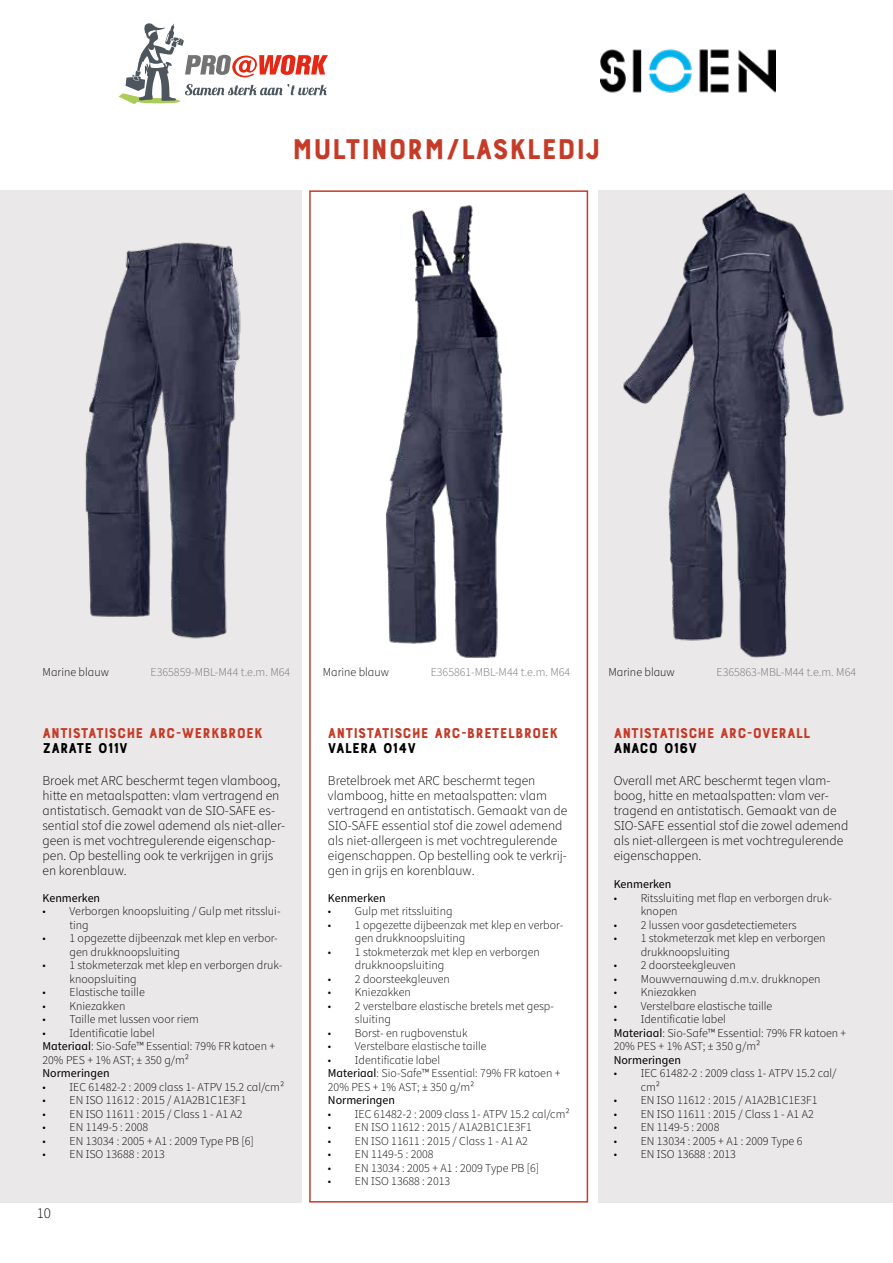
<style>
.page{position:relative;width:893px;height:1263px;background:#fff}
.page>*{position:absolute;margin:0;border:0;box-sizing:border-box;transform-origin:0 0}
.t1{font:30px "Bourton Base";color:#c53b27}
.t2{font:15px "Bourton Base";color:#c53b27}
.t3{font:15px "Bourton Base";color:#000}
.t4{font:300 15px "Source Sans Pro";color:#000}
.t5{font:300 13.5px/15px "Source Sans Pro";color:#000}
.t6{font:300 12px/13.5px "Source Sans Pro";color:#000}
.t7{font:300 12px "Source Sans Pro";color:#706f6f}
.t8{font:12px "Source Sans Pro";color:#000}
.s1{font-weight:400}
</style>
<div class="page">
<svg style="left:119px;top:23px;width:209px;height:81px"></svg>
<img style="left:601px;top:49px;width:175px;height:44px">
<div style="left:598px;top:190px;width:295px;height:1012px;background:#eae8e9"></div>
<div style="left:309px;top:190px;width:279px;height:1012px;border:2px solid #c53b27"></div>
<div style="left:0;top:190px;width:302px;height:1013px;background:#eae8e9"></div>
<img style="left:85px;top:242px;width:156px;height:397px">
<img style="left:623px;top:192px;width:221px;height:466px">
<img style="left:385px;top:205px;width:118px;height:454px">
<h1 class="t1" style="left:292px;top:130px;width:310px">MULTINORM/LASKLEDIJ</h1>
<p class="t6" style="left:43px;top:665px;width:68px">Marine blauw</p>
<p class="t7" style="left:151px;top:664px;width:141px">E365859-MBL-M44 t.e.m. M64</p>
<p class="t6" style="left:323px;top:665px;width:68px">Marine blauw</p>
<p class="t7" style="left:431px;top:664px;width:141px">E365861-MBL-M44 t.e.m. M64</p>
<p class="t6" style="left:608px;top:665px;width:68px">Marine blauw</p>
<p class="t7" style="left:716px;top:664px;width:141px">E365863-MBL-M44 t.e.m. M64</p>
<p class="t2" style="left:43px;top:724px;width:222px">ANTISTATISCHE ARC-WERKBROEK</p>
<p class="t3" style="left:43px;top:739px;width:87px">ZARATE 011V</p>
<p class="t5" style="left:43px;top:773px;width:244px">Broek met ARC beschermt tegen vlamboog, hitte en metaalspatten: vlam vertragend en antistatisch. Gemaakt van de SIO-SAFE es&shy;sential stof die zowel ademend als niet-aller&shy;geen is met vochtregulerende eigenschap&shy;pen. Op bestelling ook te verkrijgen in grijs en korenblauw.</p>
<p class="t8" style="left:43px;top:890px;width:59px">Kenmerken</p>
<p class="t6" style="left:70px;top:905px;width:213px;text-indent:-27px">• Verborgen knoopsluiting / Gulp met ritsslui&shy;ting</p>
<p class="t6" style="left:70px;top:932px;width:210px;text-indent:-27px">• 1 opgezette dijbeenzak met klep en verbor&shy;gen drukknoopsluiting</p>
<p class="t6" style="left:70px;top:959px;width:214px;text-indent:-27px">• 1 stokmeterzak met klep en verborgen druk&shy;knoopsluiting</p>
<p class="t6" style="left:43px;top:986px;width:104px">• Elastische taille</p>
<p class="t6" style="left:43px;top:999px;width:84px">• Kniezakken</p>
<p class="t6" style="left:43px;top:1013px;width:158px">• Taille met lussen voor riem</p>
<p class="t6" style="left:43px;top:1026px;width:234px">• Identificatie label<br><span class="s1">Materiaal</span>: Sio-Safe™ Essential: 79% FR katoen +<br>20% PES + 1% AST; ± 350 g/m²</p>
<p class="t8" style="left:43px;top:1065px;width:69px">Normeringen</p>
<p class="t6" style="left:43px;top:1080px;width:243px">• IEC 61482-2 : 2009 class 1- ATPV 15.2 cal/cm²</p>
<p class="t6" style="left:43px;top:1094px;width:205px">• EN ISO 11612 : 2015 / A1A2B1C1E3F1</p>
<p class="t6" style="left:43px;top:1107px;width:202px">• EN ISO 11611 : 2015 / Class 1 - A1 A2</p>
<p class="t6" style="left:43px;top:1121px;width:107px">• EN 1149-5 : 2008</p>
<p class="t6" style="left:43px;top:1134px;width:213px">• EN 13034 : 2005 + A1 : 2009 Type PB [6]</p>
<p class="t6" style="left:43px;top:1148px;width:124px">• EN ISO 13688 : 2013</p>
<p class="t4" style="left:37px;top:1203px;width:16px">10</p>
<p class="t2" style="left:328px;top:724px;width:232px">ANTISTATISCHE ARC-BRETELBROEK</p>
<p class="t3" style="left:328px;top:739px;width:90px">VALERA 014V</p>
<p class="t5" style="left:328px;top:773px;width:241px">Bretelbroek met ARC beschermt tegen vlamboog, hitte en metaalspatten: vlam vertragend en antistatisch. Gemaakt van de SIO-SAFE essential stof die zowel ademend als niet-allergeen is met vochtregulerende eigenschappen. Op bestelling ook te verkrij&shy;gen in grijs en korenblauw.</p>
<p class="t8" style="left:328px;top:890px;width:59px">Kenmerken</p>
<p class="t6" style="left:328px;top:905px;width:126px">• Gulp met ritssluiting</p>
<p class="t6" style="left:355px;top:918px;width:210px;text-indent:-27px">• 1 opgezette dijbeenzak met klep en verbor&shy;gen drukknoopsluiting</p>
<p class="t6" style="left:355px;top:945px;width:186px;text-indent:-27px">• 1 stokmeterzak met klep en verborgen drukknoopsluiting</p>
<p class="t6" style="left:328px;top:972px;width:124px">• 2 doorsteekgleuven</p>
<p class="t6" style="left:328px;top:986px;width:84px">• Kniezakken</p>
<p class="t6" style="left:355px;top:999px;width:201px;text-indent:-27px">• 2 verstelbare elastische bretels met gesp&shy;sluiting</p>
<p class="t6" style="left:328px;top:1026px;width:141px">• Borst- en rugbovenstuk</p>
<p class="t6" style="left:328px;top:1040px;width:160px">• Verstelbare elastische taille</p>
<p class="t6" style="left:328px;top:1053px;width:234px">• Identificatie label<br><span class="s1">Materiaal</span>: Sio-Safe™ Essential: 79% FR katoen +<br>20% PES + 1% AST; ± 350 g/m²</p>
<p class="t8" style="left:328px;top:1092px;width:69px">Normeringen</p>
<p class="t6" style="left:328px;top:1107px;width:243px">• IEC 61482-2 : 2009 class 1- ATPV 15.2 cal/cm²</p>
<p class="t6" style="left:328px;top:1121px;width:205px">• EN ISO 11612 : 2015 / A1A2B1C1E3F1</p>
<p class="t6" style="left:328px;top:1134px;width:202px">• EN ISO 11611 : 2015 / Class 1 - A1 A2</p>
<p class="t6" style="left:328px;top:1148px;width:107px">• EN 1149-5 : 2008</p>
<p class="t6" style="left:328px;top:1161px;width:213px">• EN 13034 : 2005 + A1 : 2009 Type PB [6]</p>
<p class="t6" style="left:328px;top:1175px;width:124px">• EN ISO 13688 : 2013</p>
<p class="t2" style="left:614px;top:724px;width:198px">ANTISTATISCHE ARC-OVERALL</p>
<p class="t3" style="left:614px;top:739px;width:85px">ANACO 016V</p>
<p class="t5" style="left:614px;top:773px;width:236px">Overall met ARC beschermt tegen vlam&shy;boog, hitte en metaalspatten: vlam ver&shy;tragend en antistatisch. Gemaakt van de SIO-SAFE essential stof die zowel ademend als niet-allergeen is met vochtregulerende eigenschappen.</p>
<p class="t8" style="left:614px;top:876px;width:59px">Kenmerken</p>
<p class="t6" style="left:641px;top:891px;width:193px;text-indent:-27px">• Ritssluiting met flap en verborgen druk&shy;knopen</p>
<p class="t6" style="left:614px;top:918px;width:184px">• 2 lussen voor gasdetectiemeters</p>
<p class="t6" style="left:641px;top:932px;width:186px;text-indent:-27px">• 1 stokmeterzak met klep en verborgen drukknoopsluiting</p>
<p class="t6" style="left:614px;top:959px;width:124px">• 2 doorsteekgleuven</p>
<p class="t6" style="left:614px;top:972px;width:208px">• Mouwvernauwing d.m.v. drukknopen</p>
<p class="t6" style="left:614px;top:986px;width:84px">• Kniezakken</p>
<p class="t6" style="left:614px;top:999px;width:160px">• Verstelbare elastische taille</p>
<p class="t6" style="left:614px;top:1013px;width:234px">• Identificatie label<br><span class="s1">Materiaal</span>: Sio-Safe™ Essential: 79% FR katoen +<br>20% PES + 1% AST; ± 350 g/m²</p>
<p class="t8" style="left:614px;top:1052px;width:69px">Normeringen</p>
<p class="t6" style="left:641px;top:1067px;width:197px;text-indent:-27px">• IEC 61482-2 : 2009 class 1- ATPV 15.2 cal/ cm²</p>
<p class="t6" style="left:614px;top:1094px;width:205px">• EN ISO 11612 : 2015 / A1A2B1C1E3F1</p>
<p class="t6" style="left:614px;top:1107px;width:202px">• EN ISO 11611 : 2015 / Class 1 - A1 A2</p>
<p class="t6" style="left:614px;top:1121px;width:107px">• EN 1149-5 : 2008</p>
<p class="t6" style="left:614px;top:1134px;width:190px">• EN 13034 : 2005 + A1 : 2009 Type 6</p>
<p class="t6" style="left:614px;top:1148px;width:124px">• EN ISO 13688 : 2013</p>
</div>
